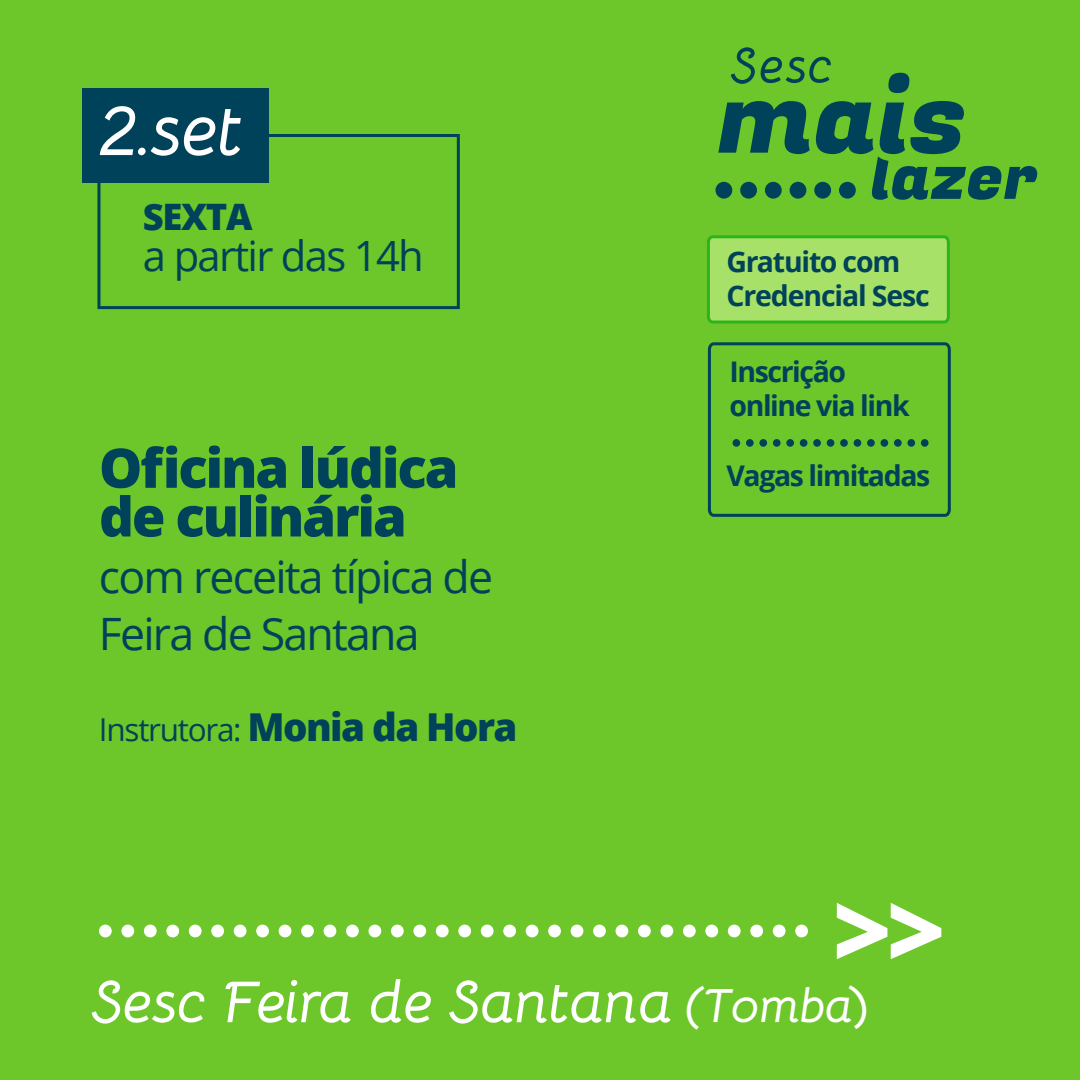
<style>
.page{position:relative;width:1080px;height:1080px;background:#6dc72a}
.page>*{position:absolute;margin:0;border:0;box-sizing:border-box;transform-origin:0 0}
.t1{font:italic 700 73.1px "Bellota";color:#fff}
.t2{font:italic 700 59.1px "Bellota";letter-spacing:-.04em;color:#fff}
.t3{font:800 54.5px/48.7px "Open Sans";letter-spacing:-.04em;color:#004259}
.t4{font:44.6px/56.7px "Open Sans";letter-spacing:-.04em;color:#004259}
.t5{font:41.7px "Open Sans";letter-spacing:-.04em;color:#004259}
.t6{font:800 36.4px "Open Sans";letter-spacing:-.04em;color:#004259}
.t7{font:31.5px "Open Sans";letter-spacing:-.04em;color:#004259}
.t8{font:700 28.4px/34.1px "Open Sans";letter-spacing:-.05em;color:#004259}
.s1{font-weight:800;font-size:38.5px}
.s2{font-size:48px}
</style>
<div class="page">
<svg style="left:888px;top:73px;width:21px;height:20px"></svg>
<svg style="left:718px;top:101px;width:92px;height:53px"></svg>
<div style="left:740px;top:182px;width:17px;height:17px;background:#004259;border-radius:50%"></div>
<div style="left:715px;top:182px;width:17px;height:17px;background:#004259;border-radius:50%"></div>
<div style="left:765px;top:182px;width:17px;height:17px;background:#004259;border-radius:50%"></div>
<div style="left:790px;top:182px;width:16px;height:17px;background:#004259;border-radius:50%"></div>
<svg style="left:814px;top:182px;width:17px;height:17px"></svg>
<svg style="left:816px;top:101px;width:221px;height:99px"></svg>
<svg style="left:731px;top:47px;width:24px;height:37px"></svg>
<svg style="left:761px;top:57px;width:70px;height:26px"></svg>
<div style="left:97px;top:134px;width:363px;height:175px;border:3px solid #004259"></div>
<svg style="left:837px;top:903px;width:104px;height:56px"></svg>
<div style="left:99px;top:925px;width:13px;height:12px;background:#fff;border-radius:50%"></div>
<div style="left:121px;top:925px;width:13px;height:12px;background:#fff;border-radius:50%"></div>
<div style="left:144px;top:925px;width:13px;height:12px;background:#fff;border-radius:50%"></div>
<div style="left:166px;top:925px;width:13px;height:12px;background:#fff;border-radius:50%"></div>
<div style="left:189px;top:925px;width:13px;height:12px;background:#fff;border-radius:50%"></div>
<div style="left:211px;top:925px;width:13px;height:12px;background:#fff;border-radius:50%"></div>
<div style="left:234px;top:925px;width:13px;height:12px;background:#fff;border-radius:50%"></div>
<div style="left:256px;top:925px;width:13px;height:12px;background:#fff;border-radius:50%"></div>
<div style="left:279px;top:925px;width:12px;height:12px;background:#fff;border-radius:50%"></div>
<div style="left:301px;top:925px;width:13px;height:12px;background:#fff;border-radius:50%"></div>
<div style="left:324px;top:925px;width:12px;height:12px;background:#fff;border-radius:50%"></div>
<div style="left:346px;top:925px;width:13px;height:12px;background:#fff;border-radius:50%"></div>
<div style="left:368px;top:925px;width:13px;height:12px;background:#fff;border-radius:50%"></div>
<div style="left:391px;top:925px;width:13px;height:12px;background:#fff;border-radius:50%"></div>
<div style="left:413px;top:925px;width:13px;height:12px;background:#fff;border-radius:50%"></div>
<div style="left:436px;top:925px;width:13px;height:12px;background:#fff;border-radius:50%"></div>
<div style="left:458px;top:925px;width:13px;height:12px;background:#fff;border-radius:50%"></div>
<div style="left:481px;top:925px;width:13px;height:12px;background:#fff;border-radius:50%"></div>
<div style="left:503px;top:925px;width:13px;height:12px;background:#fff;border-radius:50%"></div>
<div style="left:526px;top:925px;width:12px;height:12px;background:#fff;border-radius:50%"></div>
<div style="left:548px;top:925px;width:13px;height:12px;background:#fff;border-radius:50%"></div>
<div style="left:571px;top:925px;width:12px;height:12px;background:#fff;border-radius:50%"></div>
<div style="left:593px;top:925px;width:13px;height:12px;background:#fff;border-radius:50%"></div>
<div style="left:616px;top:925px;width:12px;height:12px;background:#fff;border-radius:50%"></div>
<div style="left:638px;top:925px;width:13px;height:12px;background:#fff;border-radius:50%"></div>
<div style="left:660px;top:925px;width:13px;height:12px;background:#fff;border-radius:50%"></div>
<div style="left:683px;top:925px;width:13px;height:12px;background:#fff;border-radius:50%"></div>
<div style="left:705px;top:925px;width:13px;height:12px;background:#fff;border-radius:50%"></div>
<div style="left:728px;top:925px;width:13px;height:12px;background:#fff;border-radius:50%"></div>
<div style="left:750px;top:925px;width:13px;height:12px;background:#fff;border-radius:50%"></div>
<div style="left:773px;top:925px;width:13px;height:12px;background:#fff;border-radius:50%"></div>
<div style="left:795px;top:925px;width:13px;height:12px;background:#fff;border-radius:50%"></div>
<div style="left:82px;top:88px;width:187px;height:94px;background:#004259"></div>
<svg style="left:707px;top:235px;width:243px;height:89px;background:#9bdc5f"></svg>
<svg style="left:707px;top:342px;width:244px;height:175px"></svg>
<h1 class="t1" style="left:99px;top:71px;width:148px">2.set</h1>
<p class="t6" style="left:143px;top:189px;width:111px">SEXTA</p>
<h3 class="t5" style="left:143px;top:228px;width:282px">a partir das 14h</h3>
<h3 class="t3" style="left:99px;top:441px;width:361px">Oficina lúdica de culinária</h3>
<h3 class="t4" style="left:99px;top:547px;width:396px">com receita típica de<br>Feira de Santana</h3>
<p class="t7" style="left:99px;top:708px;width:420px">Instrutora: <span class="s1">Monia da Hora</span></p>
<p class="t8" style="left:727px;top:244px;width:205px">Gratuito com<br>Credencial Sesc</p>
<p class="t8" style="left:730px;top:354px;width:182px">Inscrição online via link</p>
<p class="t8" style="left:727px;top:458px;width:205px">Vagas limitadas</p>
<h2 class="t2" style="left:91px;top:954px;width:782px">Sesc Feira de Santana <span class="s2">(Tomba)</span></h2>
</div>
